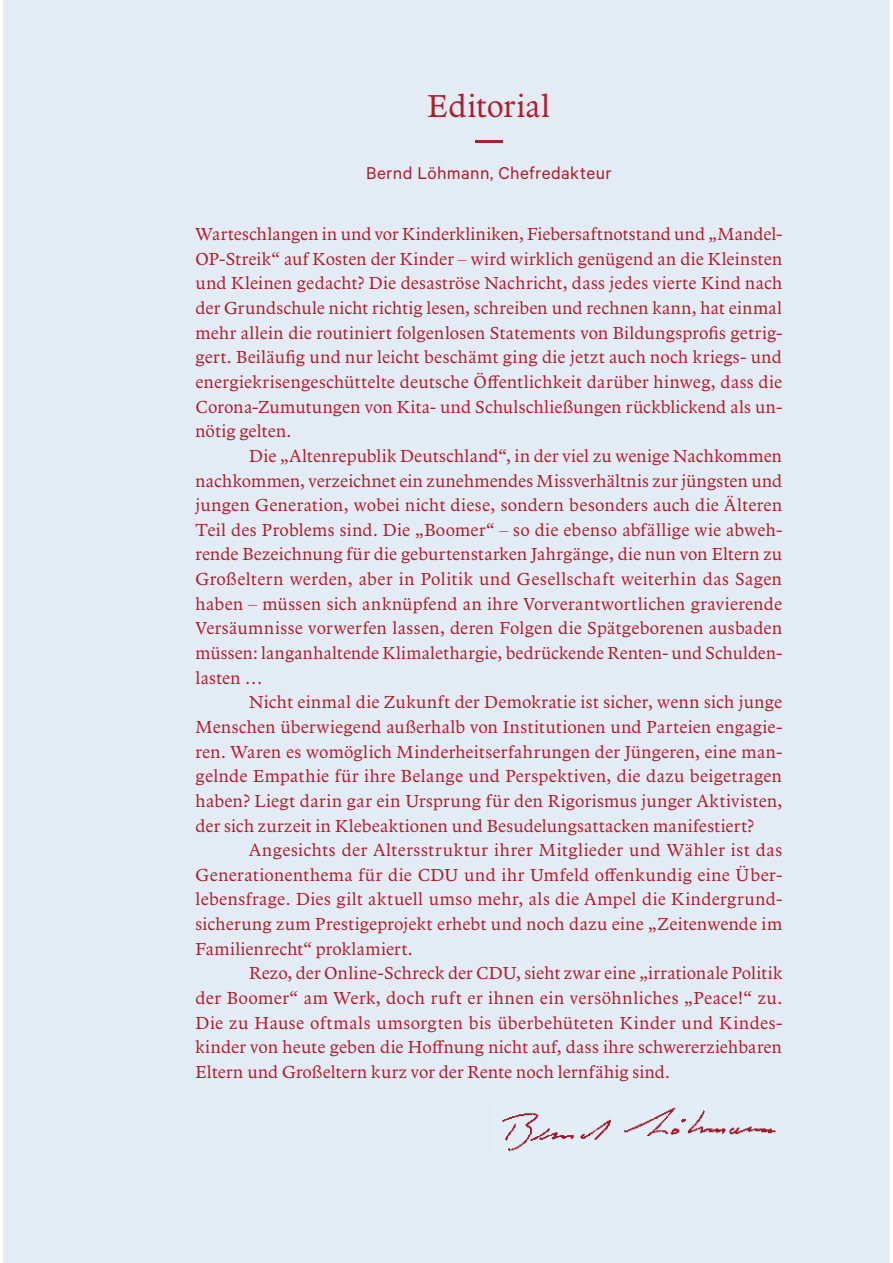
<style>
.page{position:relative;width:893px;height:1263px;background:#fff}
.page>*{position:absolute;margin:0;border:0;box-sizing:border-box;transform-origin:0 0}
.t1{font:32.85px "Arbesco DT";letter-spacing:.01em;color:#af1e2c}
.t2{font:19.35px "Calibre";letter-spacing:.02em;color:#af1e2c}
.t3{font:18px/24.6px "Arbesco DT";letter-spacing:.01em;color:#af1e2c;text-align:justify}
</style>
<div class="page">
<div style="left:3px;top:0;width:887px;height:1263px;background:#e3ecf5"></div>
<hr style="left:475px;top:140px;width:28px;height:3px;background:#af1e2c">
<img style="left:502px;top:1107px;width:274px;height:45px">
<h1 class="t1" style="left:428px;top:93px;width:124px">Editorial</h1>
<p class="t2" style="left:366px;top:161px;width:247px">Bernd Löhmann, Chefredakteur</p>
<p class="t3" style="left:195px;top:223px;width:588px">Warteschlangen in und vor Kinderkliniken, Fiebersaftnotstand und „Mandel-OP-Streik“ auf Kosten der Kinder – wird wirklich genügend an die Kleinsten und Kleinen gedacht? Die desaströse Nachricht, dass jedes vierte Kind nach der Grundschule nicht richtig lesen, schreiben und rechnen kann, hat einmal mehr allein die routiniert folgenlosen Statements von Bildungsprofis getrig&shy;gert. Beiläufig und nur leicht beschämt ging die jetzt auch noch kriegs- und energiekrisengeschüttelte deutsche Öffentlichkeit darüber hinweg, dass die Corona-Zumutungen von Kita- und Schulschließungen rückblickend als un - nötig gelten.</p>
<p class="t3" style="left:195px;top:445px;width:588px;text-indent:54px">Die „Altenrepublik Deutschland“, in der viel zu wenige Nachkommen nachkommen, verzeichnet ein zunehmendes Missverhältnis zur jüngsten und jungen Generation, wobei nicht diese, sondern besonders auch die Älteren Teil des Problems sind. Die „Boomer“ – so die ebenso abfällige wie abweh&shy;rende Bezeichnung für die geburtenstarken Jahrgänge, die nun von Eltern zu Großeltern werden, aber in Politik und Gesellschaft weiterhin das Sagen haben – müssen sich anknüpfend an ihre Vorverantwortlichen gravierende Versäumnisse vorwerfen lassen, deren Folgen die Spätgeborenen ausbaden müssen: langanhaltende Klimalethargie, bedrückende Renten- und Schulden&shy;lasten …</p>
<p class="t3" style="left:195px;top:691px;width:588px;text-indent:54px">Nicht einmal die Zukunft der Demokratie ist sicher, wenn sich junge Menschen überwiegend außerhalb von Institutionen und Parteien engagie&shy;ren. Waren es womöglich Minderheitserfahrungen der Jüngeren, eine man&shy;gelnde Empathie für ihre Belange und Perspektiven, die dazu beigetragen haben? Liegt darin gar ein Ursprung für den Rigorismus junger Aktivisten, der sich zurzeit in Klebeaktionen und Besudelungsattacken manifestiert?</p>
<p class="t3" style="left:195px;top:839px;width:588px;text-indent:54px">Angesichts der Altersstruktur ihrer Mitglieder und Wähler ist das Generationenthema für die CDU und ihr Umfeld offenkundig eine Über&shy;lebensfrage. Dies gilt aktuell umso mehr, als die Ampel die Kindergrund&shy;sicherung zum Prestigeprojekt erhebt und noch dazu eine „Zeitenwende im Familienrecht“ proklamiert.</p>
<p class="t3" style="left:195px;top:962px;width:588px;text-indent:54px">Rezo, der Online-Schreck der CDU, sieht zwar eine „irrationale Politik der Boomer“ am Werk, doch ruft er ihnen ein versöhnliches „Peace!“ zu.<br>Die zu Hause oftmals umsorgten bis überbehüteten Kinder und Kindes&shy;kinder von heute geben die Hoffnung nicht auf, dass ihre schwererziehbaren Eltern und Großeltern kurz vor der Rente noch lernfähig sind.</p>
</div>
